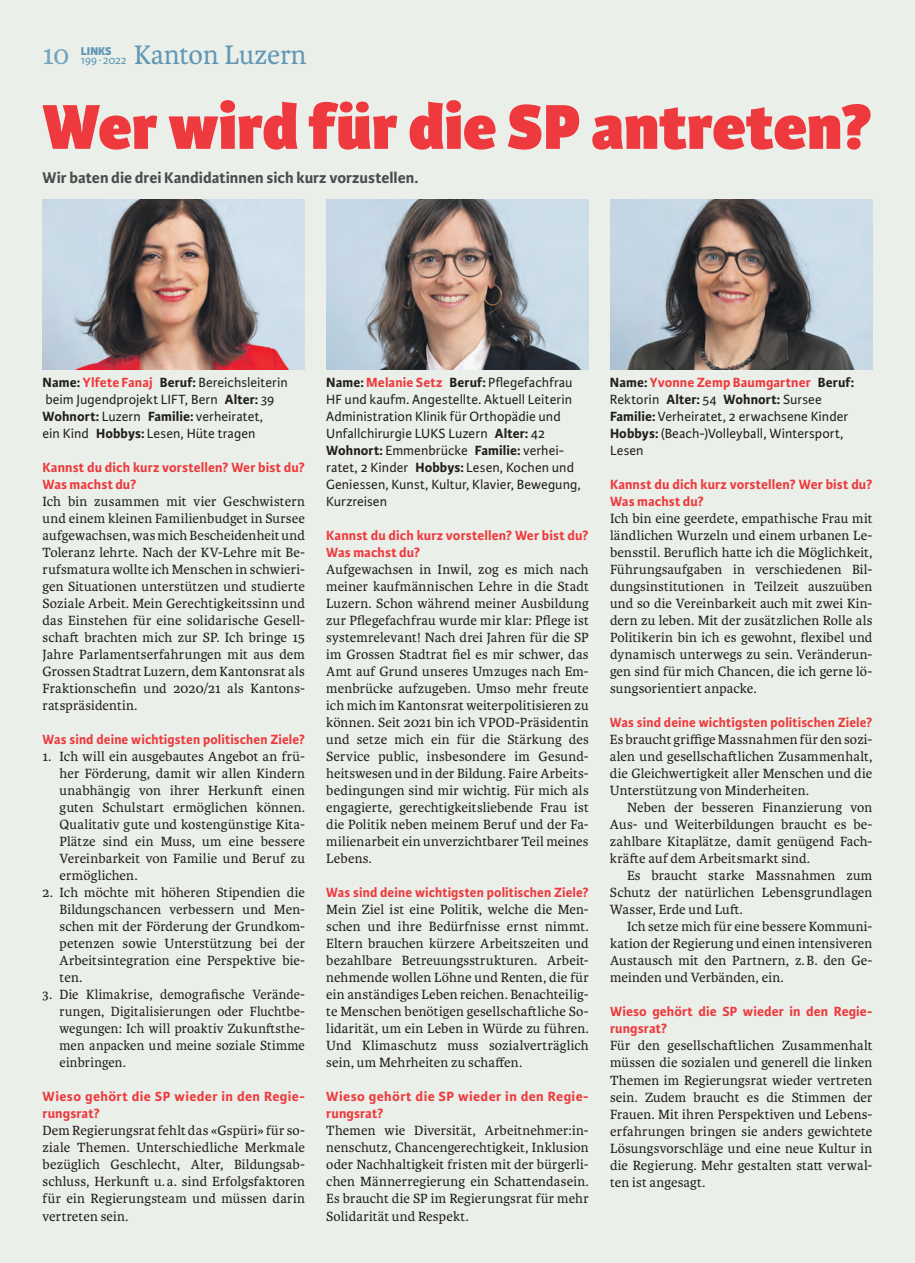
<style>
.page{position:relative;width:915px;height:1263px;background:#fff}
.page>*{position:absolute;margin:0;border:0;box-sizing:border-box;transform-origin:0 0}
.t1{font:800 67.5px "Karmina Sans";color:#ee3a3e}
.t2{font:28.5px "Karmina";color:#6197b5}
.t3{font:28.5px "Karmina";color:#76a3bd}
.t4{font:700 16.5px "Karmina Sans";letter-spacing:.005em;color:#4b4c4d}
.t5{font:14.25px/17px "Karmina";letter-spacing:.01em;color:#231f20;text-align:justify}
.t6{font:14.25px/17px "Karmina Sans";letter-spacing:.005em;color:#231f20}
.t7{font:700 14.25px/17px "Karmina Sans";letter-spacing:.01em;color:#ee3a3e}
.t8{font:700 14.25px/17px "Karmina Sans";letter-spacing:.03em;color:#ee3a3e}
.t9{font:12px "Karmina Sans";letter-spacing:-.025em;color:#6197b5}
.t10{font:800 12px "Karmina Sans";color:#6197b5}
.s1{font-weight:700}
.s2{font-weight:700;color:#ee3a3e}
</style>
<div class="page">
<div style="left:0;top:0;width:914px;height:1263px;background:#eaf0e9"></div>
<img style="left:43px;top:200px;width:262px;height:170px">
<img style="left:326px;top:200px;width:262px;height:170px">
<img style="left:610px;top:200px;width:262px;height:170px">
<p class="t9" style="left:81px;top:53px;width:47px">199∙ 2022</p>
<h2 class="t2" style="left:134px;top:39px;width:174px">Kanton Luzern</h2>
<h2 class="t3" style="left:43px;top:39px;width:28px">10</h2>
<p class="t10" style="left:81px;top:44px;width:32px">LINKS</p>
<h1 class="t1" style="left:43px;top:87px;width:831px">Wer wird für die SP antreten?</h1>
<p class="t4" style="left:43px;top:168px;width:377px">Wir baten die drei Kandidatinnen sich kurz vorzustellen.</p>
<p class="t6" style="left:43px;top:374px;width:247px"><span class="s1">Name:</span> <span class="s2">Ylfete Fanaj</span> <span class="s1">Beruf:</span> Bereichsleiterin beim Jugendprojekt LIFT, Bern <span class="s1">Alter:</span> 39<br><span class="s1">Wohnort:</span> Luzern <span class="s1">Familie:</span> verheiratet,<br>ein Kind <span class="s1">Hobbys:</span> Lesen, Hüte tragen</p>
<p class="t7" style="left:43px;top:459px;width:264px">Kannst du dich kurz vorstellen? Wer bist du?<br>Was machst du?</p>
<p class="t5" style="left:43px;top:493px;width:264px">Ich bin zusammen mit vier Geschwistern und einem kleinen Familienbudget in Sursee aufgewachsen, was mich Bescheidenheit und Toleranz lehrte. Nach der KV-Lehre mit Be&shy;rufsmatura wollte ich Menschen in schwieri&shy;gen Situationen unterstützen und studierte Soziale Arbeit. Mein Gerechtigkeitssinn und das Einstehen für eine solidarische Gesell&shy;schaft brachten mich zur SP. Ich bringe 15<br>Jahre Parlamentserfahrungen mit aus dem Grossen Stadtrat Luzern, dem Kantonsrat als Fraktionschefin und 2020/21 als Kantons&shy;ratspräsidentin.</p>
<p class="t7" style="left:43px;top:731px;width:264px">Was sind deine wichtigsten politischen Ziele?</p>
<p class="t5" style="left:60px;top:748px;width:247px;text-indent:-17px">1. Ich will ein ausgebautes Angebot an frü&shy;her Förderung, damit wir allen Kindern unabhängig von ihrer Herkunft einen guten Schulstart ermöglichen können.<br>Qualitativ gute und kostengünstige Kita-Plätze sind ein Muss, um eine bessere Vereinbarkeit von Familie und Beruf zu ermöglichen.</p>
<p class="t5" style="left:60px;top:884px;width:247px;text-indent:-17px">2. Ich möchte mit höheren Stipendien die Bildungschancen verbessern und Men&shy;schen mit der Förderung der Grundkom&shy;petenzen sowie Unterstützung bei der Arbeitsintegration eine Perspektive bie&shy;ten.</p>
<p class="t5" style="left:60px;top:986px;width:247px;text-indent:-17px">3. Die Klimakrise, demografische Verände&shy;rungen, Digitalisierungen oder Fluchtbe&shy;wegungen: Ich will proaktiv Zukunftsthe&shy;men anpacken und meine soziale Stimme einbringen.</p>
<p class="t8" style="left:43px;top:1088px;width:264px">Wieso gehört die SP wieder in den Regie&shy;rungsrat?</p>
<p class="t5" style="left:43px;top:1122px;width:264px">Dem Regierungsrat fehlt das «Gspüri» für so&shy;ziale Themen. Unterschiedliche Merkmale bezüglich Geschlecht, Alter, Bildungsab&shy;schluss, Herkunft u. a. sind Erfolgsfaktoren für ein Regierungsteam und müssen darin vertreten sein.</p>
<p class="t6" style="left:326px;top:374px;width:256px"><span class="s1">Name:</span> <span class="s2">Melanie Setz</span> <span class="s1">Beruf:</span> Pflegefachfrau HF und kaufm. Angestellte. Aktuell Leiterin Administration Klinik für Orthopädie und Unfallchirurgie LUKS Luzern <span class="s1">Alter:</span> 42<br><span class="s1">Wohnort:</span> Emmenbrücke <span class="s1">Familie:</span> verhei&shy;ratet, 2 Kinder <span class="s1">Hobbys:</span> Lesen, Kochen und Geniessen, Kunst, Kultur, Klavier, Bewegung, Kurzreisen</p>
<p class="t7" style="left:326px;top:527px;width:264px">Kannst du dich kurz vorstellen? Wer bist du?<br>Was machst du?</p>
<p class="t5" style="left:326px;top:561px;width:264px">Aufgewachsen in Inwil, zog es mich nach meiner kaufmännischen Lehre in die Stadt Luzern. Schon während meiner Ausbildung zur Pflegefachfrau wurde mir klar: Pflege ist systemrelevant! Nach drei Jahren für die SP im Grossen Stadtrat fiel es mir schwer, das Amt auf Grund unseres Umzuges nach Em&shy;menbrücke aufzugeben. Umso mehr freute ich mich im Kantonsrat weiterpolitisieren zu können. Seit 2021 bin ich VPOD-Präsidentin und setze mich ein für die Stärkung des Service public, insbesondere im Gesund&shy;heitswesen und in der Bildung. Faire Arbeits&shy;bedingungen sind mir wichtig. Für mich als engagierte, gerechtigkeitsliebende Frau ist die Politik neben meinem Beruf und der Fa&shy;milienarbeit ein unverzichtbarer Teil meines Lebens.</p>
<p class="t7" style="left:326px;top:884px;width:264px">Was sind deine wichtigsten politischen Ziele?</p>
<p class="t5" style="left:326px;top:901px;width:264px">Mein Ziel ist eine Politik, welche die Men&shy;schen und ihre Bedürfnisse ernst nimmt.<br>Eltern brauchen kürzere Arbeitszeiten und bezahlbare Betreuungsstrukturen. Arbeit&shy;nehmende wollen Löhne und Renten, die für ein anständiges Leben reichen. Benachteilig&shy;te Menschen benötigen gesellschaftliche So&shy;lidarität, um ein Leben in Würde zu führen.<br>Und Klimaschutz muss sozialverträglich sein, um Mehrheiten zu schaffen.</p>
<p class="t8" style="left:326px;top:1088px;width:264px">Wieso gehört die SP wieder in den Regie&shy;rungsrat?</p>
<p class="t5" style="left:326px;top:1122px;width:264px">Themen wie Diversität, Arbeitnehmer:in&shy;nenschutz, Chancengerechtigkeit, Inklusion oder Nachhaltigkeit fristen mit der bürgerli&shy;chen Männerregierung ein Schattendasein.<br>Es braucht die SP im Regierungsrat für mehr Solidarität und Respekt.</p>
<p class="t6" style="left:609px;top:374px;width:246px"><span class="s1">Name:</span> <span class="s2">Yvonne Zemp Baumgartner</span> <span class="s1">Beruf:<br></span>Rektorin <span class="s1">Alter:</span> 54 <span class="s1">Wohnort:</span> Sursee <span class="s1">Familie:</span> Verheiratet, 2 erwachsene Kinder <span class="s1">Hobbys:</span> (Beach-)Volleyball, Wintersport, Lesen</p>
<p class="t7" style="left:609px;top:476px;width:264px">Kannst du dich kurz vorstellen? Wer bist du?<br>Was machst du?</p>
<p class="t5" style="left:609px;top:510px;width:264px">Ich bin eine geerdete, empathische Frau mit ländlichen Wurzeln und einem urbanen Le&shy;bensstil. Beruflich hatte ich die Möglichkeit, Führungsaufgaben in verschiedenen Bil&shy;dungsinstitutionen in Teilzeit auszuüben und so die Vereinbarkeit auch mit zwei Kin&shy;dern zu leben. Mit der zusätzlichen Rolle als Politikerin bin ich es gewohnt, flexibel und dynamisch unterwegs zu sein. Veränderun&shy;gen sind für mich Chancen, die ich gerne lö&shy;sungsorientiert anpacke.</p>
<p class="t7" style="left:609px;top:714px;width:264px">Was sind deine wichtigsten politischen Ziele?</p>
<p class="t5" style="left:609px;top:731px;width:264px">Es braucht griffige Massnahmen für den sozi&shy;alen und gesellschaftlichen Zusammenhalt, die Gleichwertigkeit aller Menschen und die Unterstützung von Minderheiten.</p>
<p class="t5" style="left:609px;top:799px;width:264px;text-indent:17px">Neben der besseren Finanzierung von Aus- und Weiterbildungen braucht es be&shy;zahlbare Kitaplätze, damit genügend Fach&shy;kräfte auf dem Arbeitsmarkt sind.</p>
<p class="t5" style="left:609px;top:867px;width:264px;text-indent:17px">Es braucht starke Massnahmen zum Schutz der natürlichen Lebensgrundlagen Wasser, Erde und Luft.</p>
<p class="t5" style="left:609px;top:918px;width:264px;text-indent:17px">Ich setze mich für eine bessere Kommuni&shy;kation der Regierung und einen intensiveren Austausch mit den Partnern, z.B. den Ge&shy;meinden und Verbänden, ein.</p>
<p class="t7" style="left:609px;top:1003px;width:264px">Wieso gehört die SP wieder in den Regie&shy;rungsrat?</p>
<p class="t5" style="left:609px;top:1037px;width:264px">Für den gesellschaftlichen Zusammenhalt müssen die sozialen und generell die linken Themen im Regierungsrat wieder vertreten sein. Zudem braucht es die Stimmen der Frauen. Mit ihren Perspektiven und Lebens&shy;erfahrungen bringen sie anders gewichtete Lösungsvorschläge und eine neue Kultur in die Regierung. Mehr gestalten statt verwal&shy;ten ist angesagt.</p>
</div>
